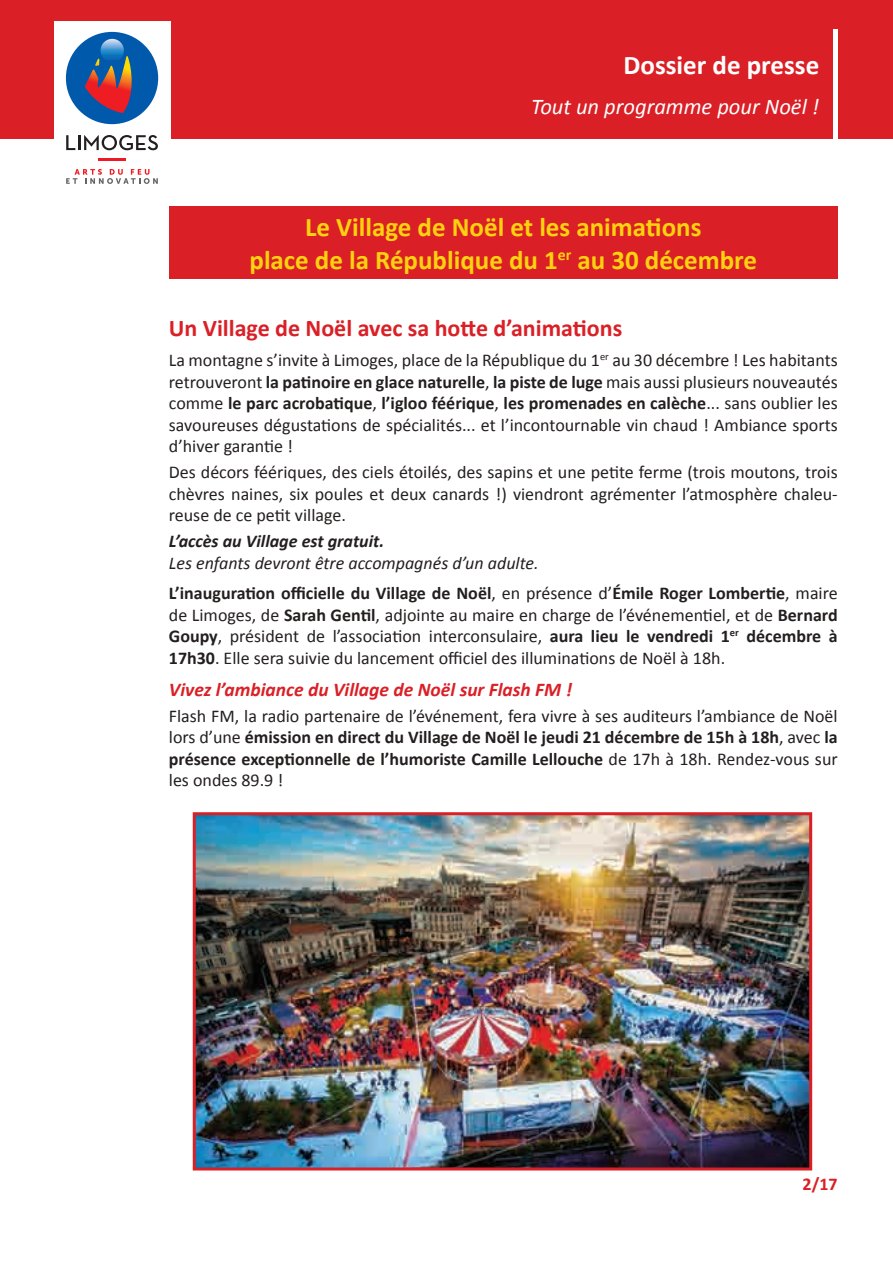
<style>
.page{position:relative;width:893px;height:1263px;background:#fff}
.page>*{position:absolute;margin:0;border:0;box-sizing:border-box;transform-origin:0 0}
.t1{font:700 27px/32.4px "Calibri";color:#fed20f;text-align:center}
.t2{font:700 27px "Calibri";color:#fff}
.t3{font:700 24px "Calibri";color:#da2026}
.t4{font:italic 22.5px "Calibri";color:#fff}
.t5{font:italic 700 19.5px "Calibri";color:#da2026}
.t6{font:18px/21.6px "Calibri";color:#241f1f;text-align:justify}
.t7{font:700 18px/30.2px "Calibri";color:#241f1f}
.t8{font:italic 700 18px "Calibri";color:#241f1f}
.t9{font:700 18px "Calibri";color:#da2026}
.s1{font-weight:700}
.s2{font-weight:400;font-style:italic}
.s3{font-weight:400}
</style>
<div class="page">
<div style="left:0;top:0;width:893px;height:139px;background:#da2026"></div>
<div style="left:54px;top:21px;width:116px;height:172px;background:#fff"></div>
<svg style="left:66px;top:169px;width:92px;height:15px"></svg>
<div style="left:66px;top:32px;width:92px;height:92px;background:#0059ab;border-radius:50%"></div>
<svg style="left:85px;top:56px;width:47px;height:57px"></svg>
<svg style="left:101px;top:39px;width:23px;height:23px"></svg>
<svg style="left:66px;top:135px;width:92px;height:15px"></svg>
<hr style="left:98px;top:158px;width:28px;height:3px;background:#ef1923">
<div style="left:833px;top:30px;width:5px;height:109px;background:#fff"></div>
<div style="left:169px;top:206px;width:669px;height:73px;background:#da2026"></div>
<img style="left:193px;top:812px;width:619px;height:358px">
<h1 class="t2" style="left:624px;top:46px;width:197px">Dossier de presse</h1>
<p class="t4" style="left:531px;top:91px;width:289px">Tout un programme pour Noël !</p>
<h1 class="t1" style="left:249px;top:210px;width:509px">Le Village de Noël et les animations<br>place de la République du 1<sup>er</sup> au 30 décembre</h1>
<h2 class="t3" style="left:169px;top:311px;width:455px">Un Village de Noël avec sa hotte d’animations</h2>
<p class="t6" style="left:169px;top:349px;width:670px">La montagne s’invite à Limoges, place de la République du 1<sup>er</sup> au 30 décembre ! Les habitants retrouveront <span class="s1">la patinoire en glace naturelle</span>, <span class="s1">la piste de luge</span> mais aussi plusieurs nouveautés comme <span class="s1">le parc acrobatique</span>, <span class="s1">l’igloo féérique</span>, <span class="s1">les promenades en calèche</span>... sans oublier les savoureuses dégustations de spécialités... et l’incontournable vin chaud ! Ambiance sports d’hiver garantie !</p>
<p class="t6" style="left:169px;top:461px;width:670px">Des décors féériques, des ciels étoilés, des sapins et une petite ferme (trois moutons, trois chèvres naines, six poules et deux canards !) viendront agrémenter l’atmosphère chaleu&shy;reuse de ce petit village.</p>
<p class="t8" style="left:169px;top:529px;width:217px">L’accès au Village est gratuit.</p>
<p class="t7" style="left:169px;top:547px;width:670px"><span class="s2">Les enfants devront être accompagnés d’un adulte.<br></span>L’inauguration officielle du Village de Noël<span class="s3">, en présence d’</span>Émile Roger Lombertie<span class="s3">, maire</span></p>
<p class="t6" style="left:169px;top:603px;width:670px">de Limoges, de <span class="s1">Sarah Gentil</span>, adjointe au maire en charge de l’événementiel, et de <span class="s1">Bernard Goupy</span>, président de l’association interconsulaire, <span class="s1">aura lieu le vendredi 1</span><sup>er</sup> <span class="s1">décembre à 17h30</span>. Elle sera suivie du lancement officiel des illuminations de Noël à 18h.</p>
<p class="t5" style="left:169px;top:675px;width:405px">Vivez l’ambiance du Village de Noël sur Flash FM !</p>
<p class="t6" style="left:169px;top:704px;width:670px">Flash FM, la radio partenaire de l’événement, fera vivre à ses auditeurs l’ambiance de Noël lors d’une <span class="s1">émission en direct du Village de Noël le jeudi 21 décembre de 15h à 18h</span>, avec <span class="s1">la présence exceptionnelle de l’humoriste Camille Lellouche</span> de 17h à 18h. Rendez-vous sur les ondes 89.9 !</p>
<p class="t9" style="left:803px;top:1171px;width:37px">2/17</p>
</div>
